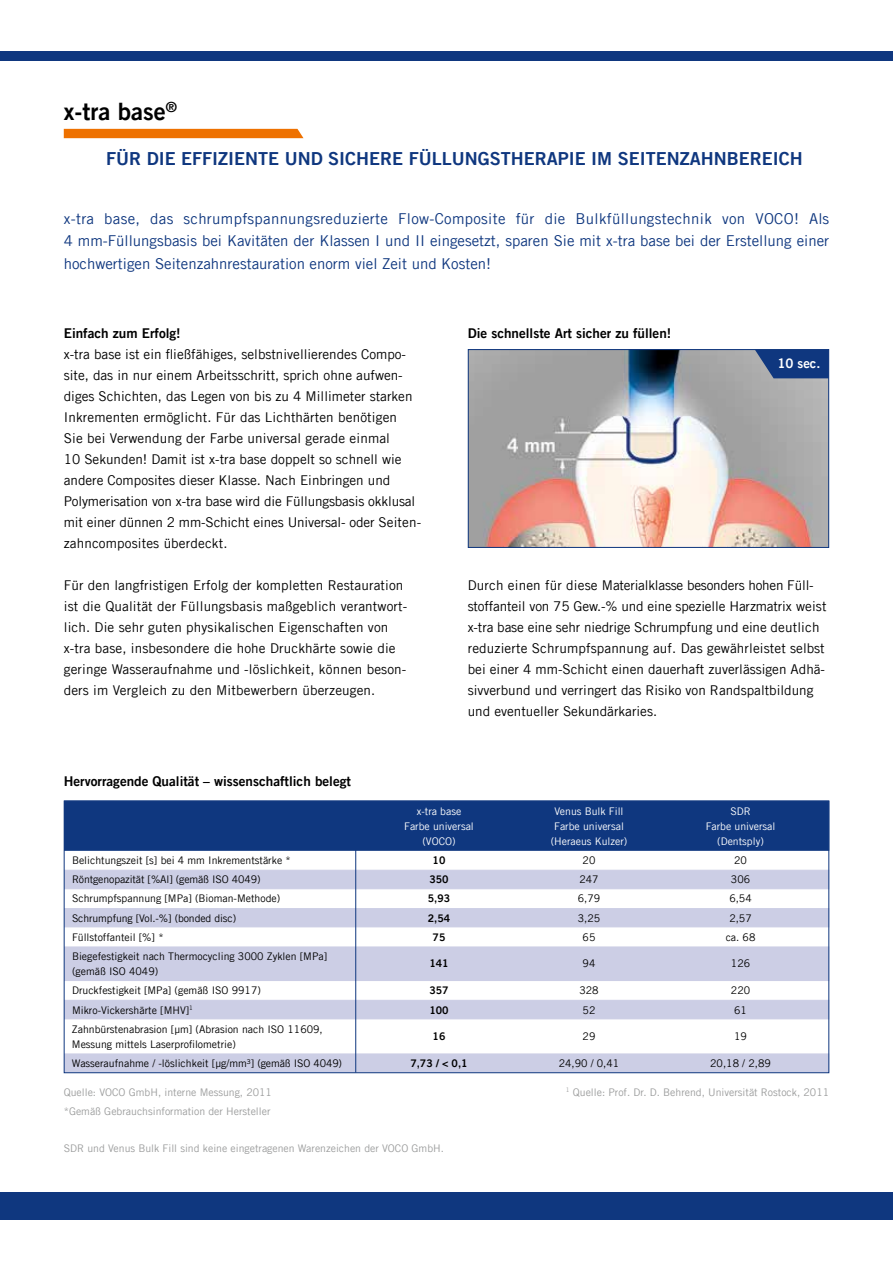
<style>
.page{position:relative;width:893px;height:1263px;background:#fff}
.page>*{position:absolute;margin:0;border:0;box-sizing:border-box;transform-origin:0 0}
.t1{font:24px "Trade Gothic LT Com Bd 2";color:#000}
.t2{font:18px "Trade Gothic LT Com Bd 2";color:#0f377f}
.t3{font:15px/22.5px "Trade Gothic LT Com";color:#0f377f;text-align:justify}
.t4{font:13.5px/21px "Trade Gothic LT Com";color:#000}
.t5{font:13.5px "Trade Gothic LT Com Bd 2";color:#000}
.t6{font:13.2px "Trade Gothic LT Com Bd 2";color:#fff}
.t7{font:10.5px/19.2px "Trade Gothic LT Com";color:#000}
.t8{font:10.5px "Trade Gothic LT Com";color:#9c9d9d}
.t9{font:10.5px "Trade Gothic LT Com";color:#fff}
.t10{font:10.5px "Trade Gothic LT Com Bd 2";color:#000}
.t11{font:6.15px "Trade Gothic LT Com";color:#9c9d9d}
</style>
<div class="page">
<div style="left:0;top:1192px;width:893px;height:28px;background:#0f377f"></div>
<div style="left:0;top:51px;width:893px;height:10px;background:#0f377f"></div>
<div style="left:64px;top:129px;width:239px;height:9px;background:#ee7100"></div>
<div style="left:64px;top:870px;width:765px;height:19px;background:#cccee5"></div>
<div style="left:64px;top:908px;width:765px;height:19px;background:#cccee5"></div>
<div style="left:64px;top:946px;width:765px;height:35px;background:#cccee5;border:1px solid #cccee5"></div>
<div style="left:64px;top:1000px;width:765px;height:19px;background:#cccee5"></div>
<div style="left:64px;top:1053px;width:765px;height:19px;background:#cccee5;border:1px solid #cccee5"></div>
<div style="left:64px;top:801px;width:765px;height:50px;background:#0f377f;border:1px solid #0f377f"></div>
<hr style="left:355px;top:810px;width:1px;height:262px;background:#0f377f">
<img style="left:470px;top:351px;width:357px;height:195px">
<div style="left:468px;top:349px;width:361px;height:199px;border:1px solid #0f377f"></div>
<svg style="left:755px;top:350px;width:74px;height:28px;background:#224584"></svg>
<h1 class="t1" style="left:64px;top:97px;width:115px">x-tra base<sup>®</sup></h1>
<h2 class="t2" style="left:64px;top:147px;width:28px">F</h2>
<h2 class="t2" style="left:116px;top:147px;width:688px">ür die effiziente und sichere Füllungstherapie im Seitenzahnbereich</h2>
<p class="t3" style="left:64px;top:207px;width:767px">x-tra base, das schrumpfspannungsreduzierte Flow-Composite für die Bulkfüllungstechnik von VOCO! Als 4 mm-Füllungsbasis bei Kavitäten der Klassen I und II eingesetzt, sparen Sie mit x-tra base bei der Erstellung einer hochwertigen Seitenzahnrestauration enorm viel Zeit und Kosten!</p>
<p class="t5" style="left:64px;top:325px;width:118px">Einfach zum Erfolg!</p>
<p class="t4" style="left:64px;top:343px;width:359px">x-tra base ist ein fließfähiges, selbstnivellierendes Compo&shy;site, das in nur einem Arbeitsschritt, sprich ohne aufwen&shy;diges Schichten, das Legen von bis zu 4 Millimeter starken Inkrementen ermöglicht. Für das Lichthärten benötigen<br>Sie bei Verwendung der Farbe universal gerade einmal<br>10 Sekunden! Damit ist x-tra base doppelt so schnell wie andere Composites dieser Klasse. Nach Einbringen und Polymerisation von x-tra base wird die Füllungsbasis okklusal mit einer dünnen 2 mm-Schicht eines Universal- oder Seiten&shy;zahncomposites überdeckt.</p>
<p class="t4" style="left:64px;top:574px;width:345px">Für den langfristigen Erfolg der kompletten Restauration ist die Qualität der Füllungsbasis maßgeblich verantwort&shy;lich. Die sehr guten physikalischen Eigenschaften von x-tra base, insbesondere die hohe Druckhärte sowie die geringe Wasseraufnahme und -löslichkeit, können beson&shy;ders im Vergleich zu den Mitbewerbern überzeugen.</p>
<p class="t5" style="left:64px;top:772px;width:289px">Hervorragende Qualität – wissenschaftlich belegt</p>
<p class="t5" style="left:468px;top:325px;width:205px">Die schnellste Art sicher zu füllen!</p>
<p class="t6" style="left:777px;top:356px;width:45px">10 sec.</p>
<p class="t4" style="left:468px;top:574px;width:360px">Durch einen für diese Materialklasse besonders hohen Füll&shy;stoffanteil von 75 Gew.-% und eine spezielle Harzmatrix weist x-tra base eine sehr niedrige Schrumpfung und eine deutlich reduzierte Schrumpfspannung auf. Das gewährleistet selbst bei einer 4 mm-Schicht einen dauerhaft zuverlässigen Adhä&shy;sivverbund und verringert das Risiko von Randspaltbildung und eventueller Sekundärkaries.</p>
<p class="t9" style="left:417px;top:804px;width:46px">x-tra base</p>
<p class="t9" style="left:554px;top:804px;width:71px">Venus Bulk Fill</p>
<p class="t9" style="left:730px;top:804px;width:22px">SDR</p>
<p class="t9" style="left:404px;top:819px;width:71px">Farbe universal</p>
<p class="t9" style="left:554px;top:819px;width:71px">Farbe universal</p>
<p class="t9" style="left:706px;top:819px;width:71px">Farbe universal</p>
<p class="t9" style="left:422px;top:834px;width:35px">(VOCO)</p>
<p class="t9" style="left:551px;top:834px;width:78px">(Heraeus Kulzer)</p>
<p class="t9" style="left:717px;top:834px;width:48px">(Dentsply)</p>
<p class="t7" style="left:72px;top:850px;width:220px">Belichtungszeit [s] bei 4 mm Inkrementstärke *</p>
<p class="t10" style="left:433px;top:853px;width:14px">10</p>
<p class="t7" style="left:583px;top:850px;width:14px">20</p>
<p class="t7" style="left:734px;top:850px;width:14px">20</p>
<p class="t7" style="left:72px;top:869px;width:190px">Röntgenopazität [%Al] (gemäß ISO 4049)</p>
<p class="t10" style="left:429px;top:873px;width:21px">350</p>
<p class="t7" style="left:579px;top:869px;width:21px">247</p>
<p class="t7" style="left:731px;top:869px;width:21px">306</p>
<p class="t7" style="left:72px;top:889px;width:210px">Schrumpfspannung [MPa] (Bioman-Methode)</p>
<p class="t10" style="left:428px;top:892px;width:24px">5,93</p>
<p class="t7" style="left:578px;top:889px;width:24px">6,79</p>
<p class="t7" style="left:729px;top:889px;width:24px">6,54</p>
<p class="t7" style="left:72px;top:908px;width:166px">Schrumpfung [Vol.-%] (bonded disc)</p>
<p class="t10" style="left:428px;top:911px;width:24px">2,54</p>
<p class="t7" style="left:578px;top:908px;width:24px">3,25</p>
<p class="t7" style="left:729px;top:908px;width:24px">2,57</p>
<p class="t7" style="left:72px;top:927px;width:93px">Füllstoffanteil [%] *</p>
<p class="t10" style="left:433px;top:930px;width:14px">75</p>
<p class="t7" style="left:583px;top:927px;width:14px">65</p>
<p class="t7" style="left:726px;top:927px;width:31px">ca. 68</p>
<p class="t7" style="left:72px;top:947px;width:257px">Biegefestigkeit nach Thermocycling 3000 Zyklen [MPa]</p>
<p class="t10" style="left:429px;top:956px;width:21px">141</p>
<p class="t7" style="left:583px;top:953px;width:14px">94</p>
<p class="t7" style="left:731px;top:953px;width:21px">126</p>
<p class="t7" style="left:72px;top:962px;width:190px">(gemäß ISO 4049)<br>Druckfestigkeit [MPa] (gemäß ISO 9917)</p>
<p class="t10" style="left:429px;top:984px;width:21px">357</p>
<p class="t7" style="left:579px;top:981px;width:21px">328</p>
<p class="t7" style="left:731px;top:981px;width:21px">220</p>
<p class="t7" style="left:72px;top:1000px;width:123px">Mikro-Vickershärte [MHV]<sup>1</sup></p>
<p class="t10" style="left:429px;top:1003px;width:21px">100</p>
<p class="t7" style="left:583px;top:1000px;width:14px">52</p>
<p class="t7" style="left:734px;top:1000px;width:14px">61</p>
<p class="t7" style="left:72px;top:1019px;width:252px">Zahnbürstenabrasion [µm] (Abrasion nach ISO 11609,</p>
<p class="t10" style="left:433px;top:1029px;width:14px">16</p>
<p class="t7" style="left:583px;top:1026px;width:14px">29</p>
<p class="t7" style="left:734px;top:1026px;width:14px">19</p>
<p class="t7" style="left:72px;top:1034px;width:272px">Messung mittels Laserprofilometrie)<br>Wasseraufnahme / -löslichkeit [µg/mm³] (gemäß ISO 4049)</p>
<p class="t10" style="left:410px;top:1057px;width:59px">7,73 / &lt; 0,1</p>
<p class="t7" style="left:559px;top:1054px;width:62px">24,90 / 0,41</p>
<p class="t7" style="left:710px;top:1054px;width:62px">20,18 / 2,89</p>
<p class="t11" style="left:566px;top:1086px;width:5px">1</p>
<p class="t8" style="left:64px;top:1085px;width:210px">Quelle: VOCO GmbH, interne Messung, 2011</p>
<p class="t8" style="left:573px;top:1085px;width:258px">Quelle: Prof. Dr. D. Behrend, Universität Rostock, 2011</p>
<p class="t8" style="left:64px;top:1105px;width:208px">*Gemäß Gebrauchsinformation der Hersteller</p>
<p class="t8" style="left:64px;top:1142px;width:382px">SDR und Venus Bulk Fill sind keine eingetragenen Warenzeichen der VOCO GmbH.</p>
</div>
